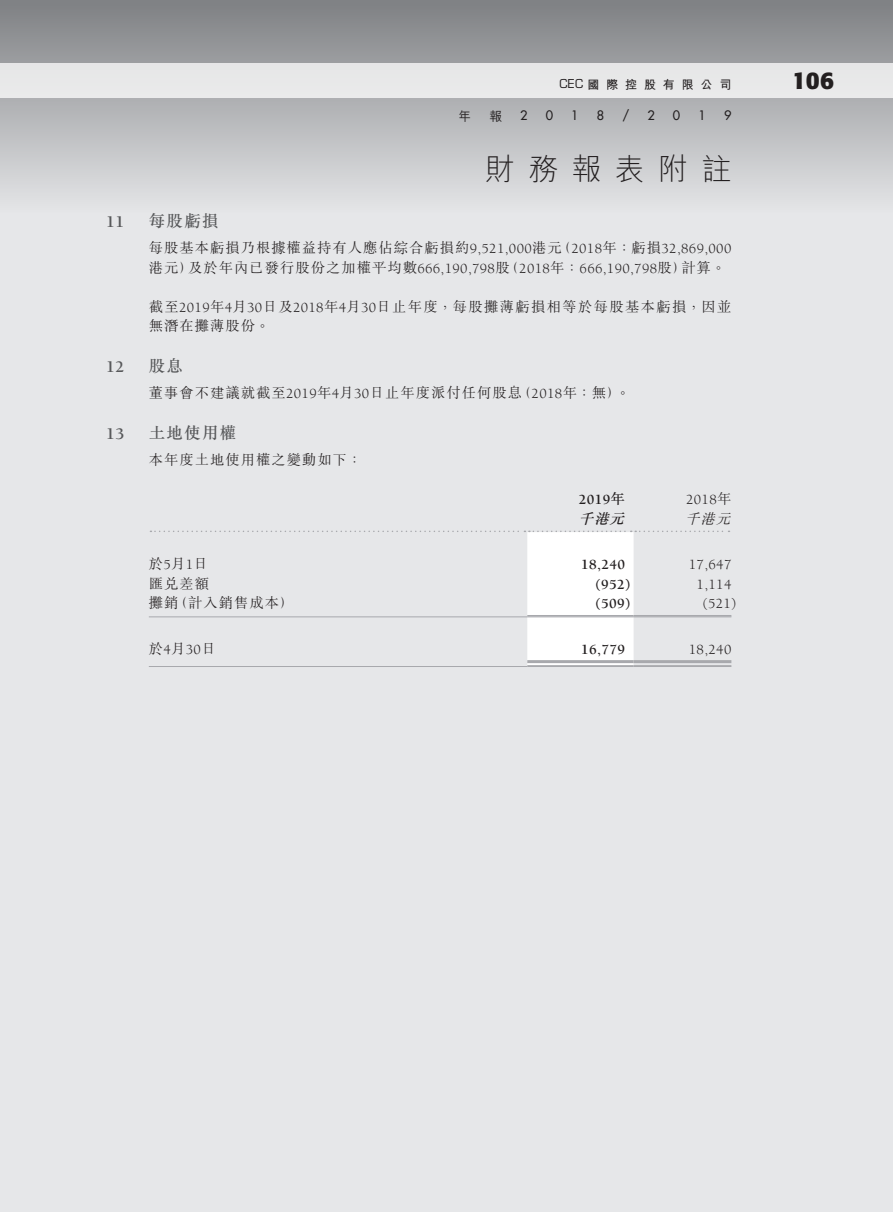
<style>
.page{position:relative;width:893px;height:1212px;background:#e6e7e9}
.page>*{position:absolute;margin:0;border:0;box-sizing:border-box;transform-origin:0 0}
.t1{font:300 30px "M Hei HK";letter-spacing:.44em;color:#231f20}
.t2{font:700 24px "Formata";color:#231f20}
.t3{font:500 16.5px "M Sung HK";letter-spacing:.075em;color:#57585a}
.t4{font:700 16.5px "Berkeley Std";color:#57585a}
.t5{font:300 14.25px/19.5px "M Sung HK";letter-spacing:.075em;color:#231f20}
.t6{font:300 14.25px/19.5px "M Sung HK";letter-spacing:.1em;color:#231f20}
.t7{font:700 14.25px "Berkeley Std";letter-spacing:.025em;color:#231f20}
.t8{font:14.25px "Berkeley Std";letter-spacing:.025em;color:#231f20}
.t9{font:italic 500 14.25px "M Sung HK";color:#231f20}
.t10{font:italic 300 14.25px "M Sung HK";color:#231f20}
.t11{font:500 12.75px "Futura Std";color:#231f20}
.t12{font:500 12.75px "M Hei HK";color:#231f20}
.t13{font:700 12px "M Hei HK";letter-spacing:.57em;color:#231f20}
.s1{font-family:"Eurostile LT Std";font-weight:400}
.s2{font-family:"Berkeley Std";font-weight:400}
.s3{font-family:"M Sung HK";font-weight:500}
.s4{font-family:"M Sung HK";font-weight:300}
</style>
<div class="page">
<svg style="left:0;top:0;width:893px;height:193px;background:#aeafb2"></svg>
<div style="left:0;top:64px;width:893px;height:34px;background:#e8e8e9"></div>
<svg style="left:150px;top:531px;width:579px;height:134px"></svg>
<hr style="left:149px;top:616px;width:378px;height:1px;background:#a8a9ad">
<hr style="left:527px;top:615px;width:107px;height:1px;background:#a8a9ad">
<hr style="left:527px;top:616px;width:107px;height:1px;background:#a8a9ad">
<hr style="left:634px;top:615px;width:97px;height:1px;background:#a8a9ad">
<hr style="left:634px;top:616px;width:97px;height:1px;background:#a8a9ad">
<hr style="left:149px;top:666px;width:378px;height:1px;background:#a8a9ad">
<hr style="left:527px;top:660px;width:107px;height:3px;background:#a8a9ad">
<hr style="left:527px;top:665px;width:107px;height:1px;background:#a8a9ad">
<hr style="left:527px;top:666px;width:107px;height:1px;background:#a8a9ad">
<hr style="left:634px;top:660px;width:97px;height:3px;background:#a8a9ad">
<hr style="left:634px;top:665px;width:97px;height:1px;background:#a8a9ad">
<hr style="left:634px;top:666px;width:97px;height:1px;background:#a8a9ad">
<p class="t13" style="left:560px;top:76px;width:173px"><span class="s1">CEC</span> 國際控股有限公司</p>
<p class="t12" style="left:459px;top:107px;width:14px">年</p>
<p class="t12" style="left:489px;top:107px;width:14px">報</p>
<p class="t11" style="left:520px;top:108px;width:9px">2</p>
<p class="t11" style="left:546px;top:108px;width:9px">0</p>
<p class="t11" style="left:571px;top:108px;width:9px">1</p>
<p class="t11" style="left:597px;top:108px;width:9px">8</p>
<p class="t11" style="left:622px;top:108px;width:9px">/</p>
<p class="t11" style="left:647px;top:108px;width:9px">2</p>
<p class="t11" style="left:673px;top:108px;width:9px">0</p>
<p class="t11" style="left:698px;top:108px;width:9px">1</p>
<p class="t11" style="left:724px;top:108px;width:9px">9</p>
<h1 class="t1" style="left:485px;top:148px;width:248px">財務報表附註</h1>
<p class="t4" style="left:106px;top:213px;width:20px">11</p>
<p class="t3" style="left:149px;top:210px;width:71px">每股虧損</p>
<p class="t5" style="left:149px;top:238px;width:584px">每股基本虧損乃根據權益持有人應佔綜合虧損約<span class="s2">9,521,000</span>港元（<span class="s2">2018</span>年：虧損<span class="s2">32,869,000</span>港元）及於年內已發行股份之加權平均數<span class="s2">666,190,798</span>股（<span class="s2">2018</span>年：<span class="s2">666,190,798</span>股）計算。</p>
<p class="t6" style="left:149px;top:296px;width:584px">截至<span class="s2">2019</span>年<span class="s2">4</span>月<span class="s2">30</span>日及<span class="s2">2018</span>年<span class="s2">4</span>月<span class="s2">30</span>日止年度，每股攤薄虧損相等於每股基本虧損，因並無潛在攤薄股份。</p>
<p class="t4" style="left:106px;top:358px;width:20px">12</p>
<p class="t3" style="left:149px;top:355px;width:36px">股息</p>
<p class="t5" style="left:149px;top:383px;width:483px">董事會不建議就截至<span class="s2">2019</span>年<span class="s2">4</span>月<span class="s2">30</span>日止年度派付任何股息（<span class="s2">2018</span>年：無）。</p>
<p class="t4" style="left:106px;top:425px;width:20px">13</p>
<p class="t3" style="left:149px;top:422px;width:89px">土地使用權</p>
<p class="t5" style="left:149px;top:450px;width:214px">本年度土地使用權之變動如下：</p>
<p class="t7" style="left:579px;top:492px;width:48px">2019<span class="s3">年</span></p>
<p class="t8" style="left:686px;top:492px;width:47px">2018<span class="s4">年</span></p>
<p class="t9" style="left:579px;top:509px;width:52px">千港元</p>
<p class="t10" style="left:685px;top:509px;width:51px">千港元</p>
<p class="t5" style="left:149px;top:554px;width:61px">於<span class="s2">5</span>月<span class="s2">1</span>日</p>
<p class="t7" style="left:581px;top:557px;width:46px">18,240</p>
<p class="t8" style="left:689px;top:557px;width:44px">17,647</p>
<p class="t5" style="left:149px;top:573px;width:62px">匯兌差額</p>
<p class="t7" style="left:595px;top:577px;width:37px">(952)</p>
<p class="t8" style="left:697px;top:577px;width:36px">1,114</p>
<p class="t5" style="left:149px;top:593px;width:146px">攤銷（計入銷售成本）</p>
<p class="t7" style="left:595px;top:596px;width:37px">(509)</p>
<p class="t8" style="left:703px;top:596px;width:35px">(521)</p>
<p class="t5" style="left:149px;top:638px;width:68px">於<span class="s2">4</span>月<span class="s2">30</span>日</p>
<p class="t7" style="left:581px;top:642px;width:46px">16,779</p>
<p class="t8" style="left:689px;top:641px;width:44px">18,240</p>
<h2 class="t2" style="left:792px;top:66px;width:43px">106</h2>
</div>
